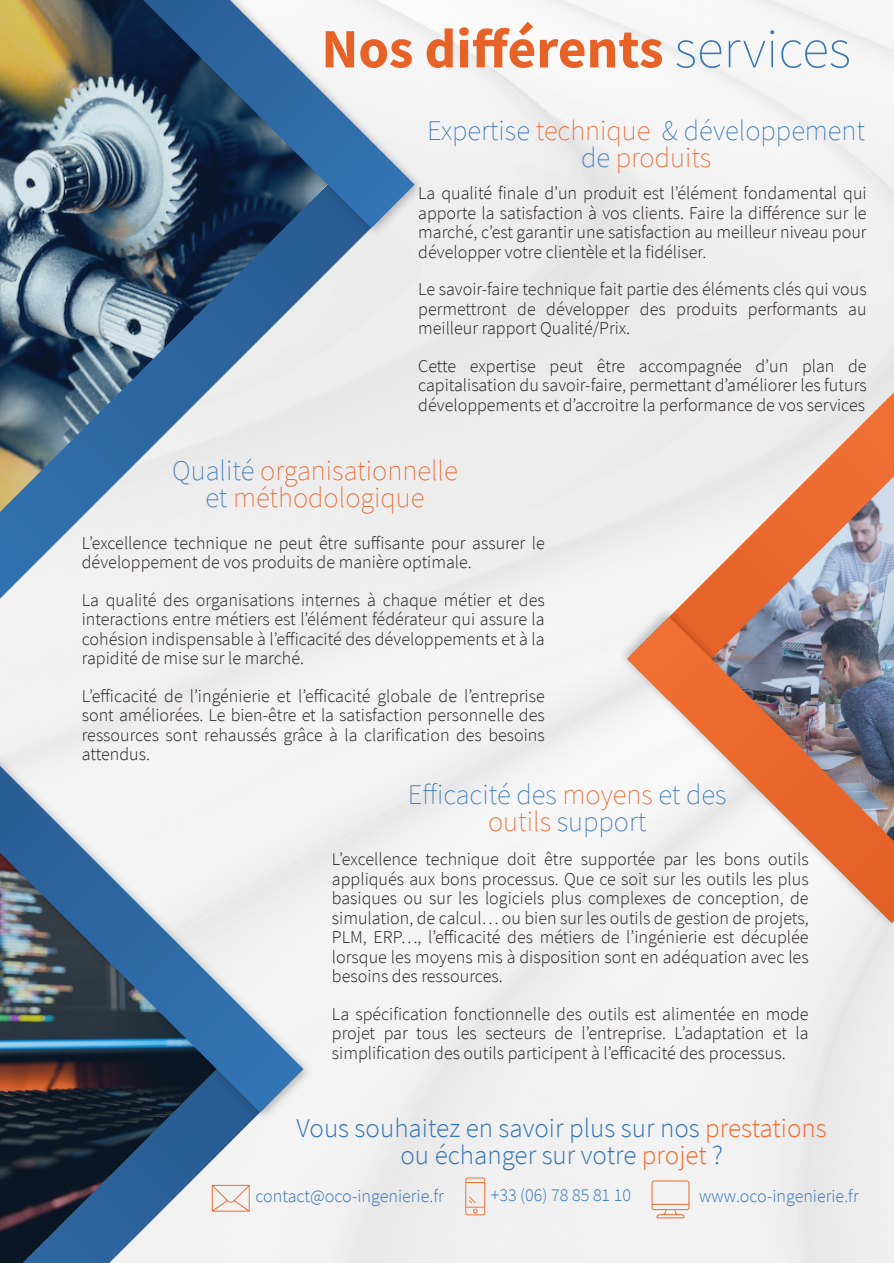
<style>
.page{position:relative;width:894px;height:1263px;background:#fff}
.page>*{position:absolute;margin:0;border:0;box-sizing:border-box;transform-origin:0 0}
.t1{font:700 55.5px "Source Sans Pro";color:#e76227}
.t2{font:200 28.5px/27px "Source Sans Pro";color:#3675b5;text-align:center}
.t3{font:200 28.5px/27px "Source Sans Pro";color:#e76227;text-align:center}
.t4{font:300 27px/27px "Source Sans Pro";color:#3374b5;text-align:center}
.t5{font:300 18px/19.5px "Source Sans Pro";color:#231f20;text-align:justify}
.t6{font:300 18px "Source Sans Pro";color:#3374b5}
.s1{font-weight:200;color:#3775b4}
.s2{color:#e76227}
.s3{color:#3775b4}
.s4{color:#f26a2c}
</style>
<div class="page">
<div style="left:0;top:0;width:332px;height:536px;background:#3475b5;opacity:.2"></div>
<svg style="left:0;top:175px;width:380px;height:457px"></svg>
<img style="left:129px;top:0;width:295px;height:238px">
<svg style="left:122px;top:0;width:292px;height:228px"></svg>
<div style="left:0;top:595px;width:225px;height:150px;background:#f0f0f0"></div>
<svg style="left:0;top:1122px;width:269px;height:141px"></svg>
<img style="left:0;top:753px;width:313px;height:369px">
<svg style="left:0;top:745px;width:303px;height:367px"></svg>
<svg style="left:626px;top:392px;width:267px;height:215px"></svg>
<img style="left:617px;top:607px;width:276px;height:321px">
<svg style="left:627px;top:617px;width:266px;height:306px"></svg>
<svg style="left:212px;top:1185px;width:37px;height:27px"></svg>
<svg style="left:465px;top:1177px;width:20px;height:38px"></svg>
<svg style="left:651px;top:1180px;width:38px;height:38px"></svg>
<h1 class="t1" style="left:321px;top:26px;width:531px">Nos différents <span class="s1">services</span></h1>
<h2 class="t2" style="left:427px;top:120px;width:439px">Expertise <span class="s2">technique</span> &amp; développement de <span class="s2">produits</span></h2>
<p class="t5" style="left:418px;top:185px;width:450px">La qualité finale d’un produit est l’élément fondamental qui apporte la satisfaction à vos clients. Faire la différence sur le marché, c’est garantir une satisfaction au meilleur niveau pour développer votre clientèle et la fidéliser.</p>
<p class="t5" style="left:418px;top:281px;width:450px">Le savoir-faire technique fait partie des éléments clés qui vous permettront de développer des produits performants au meilleur rapport Qualité/Prix.</p>
<p class="t5" style="left:418px;top:358px;width:450px">Cette expertise peut être accompagnée d’un plan de capitalisation du savoir-faire, permettant d’améliorer les futurs développements et d’accroitre la performance de vos services</p>
<h2 class="t3" style="left:172px;top:460px;width:287px"><span class="s3">Qualité</span> organisationnelle <span class="s3">et</span> méthodologique</h2>
<p class="t5" style="left:82px;top:534px;width:464px">L’excellence technique ne peut être suffisante pour assurer le développement de vos produits de manière optimale.</p>
<p class="t5" style="left:82px;top:591px;width:464px">La qualité des organisations internes à chaque métier et des interactions entre métiers est l’élément fédérateur qui assure la cohésion indispensable à l’efficacité des développements et à la rapidité de mise sur le marché.</p>
<p class="t5" style="left:82px;top:687px;width:464px">L’efficacité de l’ingénierie et l’efficacité globale de l’entreprise sont améliorées. Le bien-être et la satisfaction personnelle des ressources sont rehaussés grâce à la clarification des besoins attendus.</p>
<h2 class="t2" style="left:407px;top:783px;width:320px">Efficacité des <span class="s2">moyens</span> et des <span class="s2">outils</span> support</h2>
<p class="t5" style="left:332px;top:851px;width:478px">L’excellence technique doit être supportée par les bons outils appliqués aux bons processus. Que ce soit sur les outils les plus basiques ou sur les logiciels plus complexes de conception, de simulation, de calcul… ou bien sur les outils de gestion de projets, PLM, ERP…, l’efficacité des métiers de l’ingénierie est décuplée lorsque les moyens mis à disposition sont en adéquation avec les besoins des ressources.</p>
<p class="t5" style="left:332px;top:1005px;width:478px">La spécification fonctionnelle des outils est alimentée en mode projet par tous les secteurs de l’entreprise. L’adaptation et la simplification des outils participent à l’efficacité des processus.</p>
<h3 class="t4" style="left:296px;top:1117px;width:531px">Vous souhaitez en savoir plus sur nos <span class="s4">prestations </span>ou échanger sur votre <span class="s4">projet</span> ?</h3>
<p class="t6" style="left:255px;top:1189px;width:190px">contact@oco-ingenierie.fr</p>
<p class="t6" style="left:490px;top:1187px;width:142px">+33 (06) 78 85 81 10</p>
<p class="t6" style="left:699px;top:1189px;width:161px">www.oco-ingenierie.fr</p>
</div>
